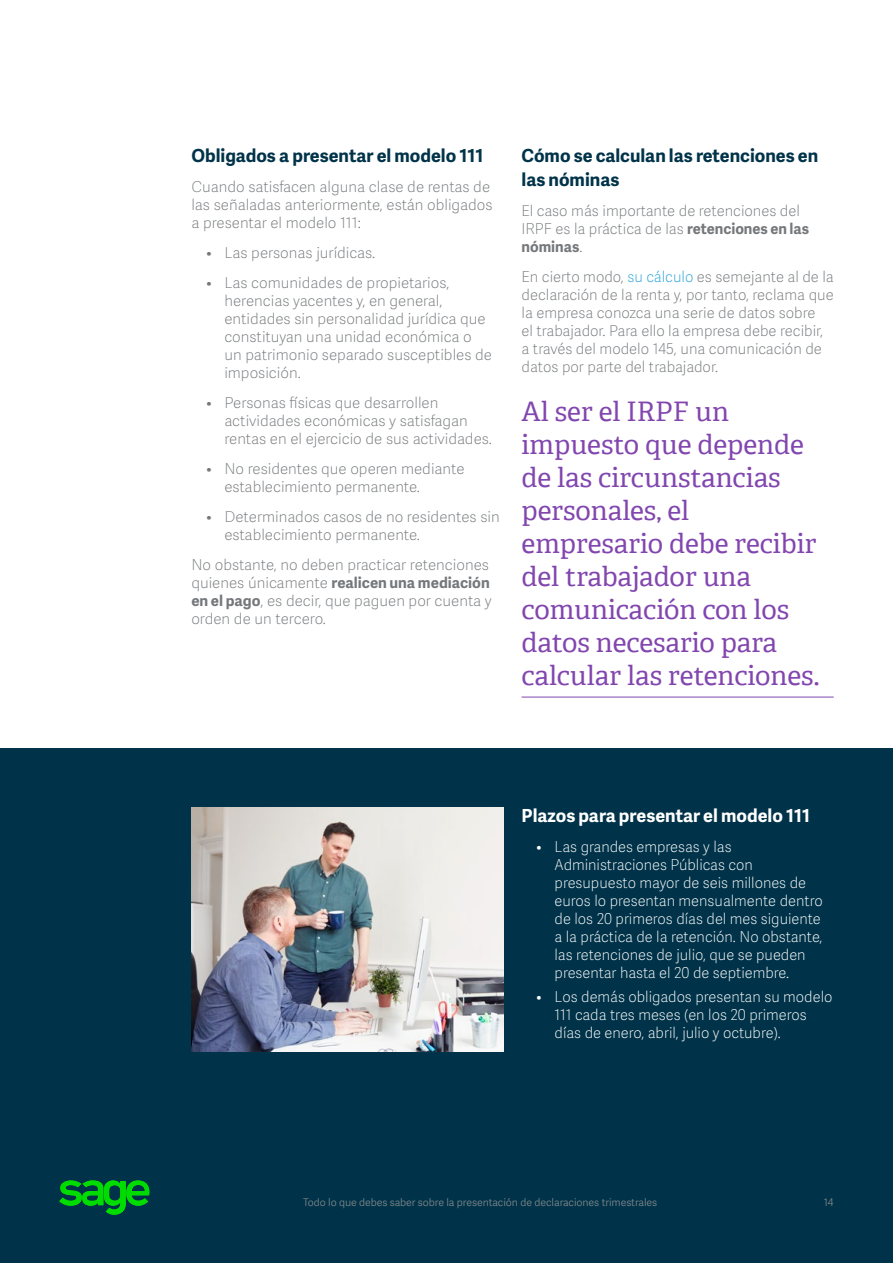
<style>
.page{position:relative;width:893px;height:1263px;background:#fff}
.page>*{position:absolute;margin:0;border:0;box-sizing:border-box;transform-origin:0 0}
.t1{font:27px/33px "Adelle SAGE";color:#8246af}
.t2{font:700 18px/24px "Adelle Sans SAGE";color:#003349}
.t3{font:700 18px "Adelle Sans SAGE";color:#fff}
.t4{font:15px/18px "Adelle Sans SAGE Th";color:#75787b}
.t5{font:15px/18px "Adelle Sans SAGE Th";color:#fff}
.t6{font:700 15px "Adelle Sans SAGE";color:#75787b}
.t7{font:10.5px "Adelle Sans SAGE Lt";letter-spacing:-.005em;color:#888b8d}
.s1{font-family:"Adelle Sans SAGE Th";font-weight:400}
.s2{font-family:"Adelle Sans SAGE";font-weight:700}
.s3{color:#28a3da}
</style>
<div class="page">
<div style="left:0;top:748px;width:892px;height:515px;background:#003349"></div>
<svg style="left:59px;top:1181px;width:91px;height:34px"></svg>
<hr style="left:521px;top:697px;width:312px;height:1px;background:#8246af">
<img style="left:191px;top:807px;width:312px;height:245px">
<p class="t2" style="left:191px;top:143px;width:293px">Obligados a presentar el modelo 111</p>
<p class="t4" style="left:191px;top:177px;width:303px">Cuando satisfacen alguna clase de rentas de las señaladas anteriormente, están obligados a presentar el modelo 111:</p>
<p class="t4" style="left:206px;top:243px;width:170px">• Las personas jurídicas.</p>
<p class="t4" style="left:224px;top:273px;width:269px;text-indent:-18px">• Las comunidades de propietarios, herencias yacentes y, en general, entidades sin personalidad jurídica que constituyan una unidad económica o un patrimonio separado susceptibles de imposición.</p>
<p class="t4" style="left:224px;top:393px;width:269px;text-indent:-18px">• Personas físicas que desarrollen actividades económicas y satisfagan rentas en el ejercicio de sus actividades.</p>
<p class="t4" style="left:224px;top:459px;width:242px;text-indent:-18px">• No residentes que operen mediante establecimiento permanente.</p>
<p class="t4" style="left:224px;top:507px;width:277px;text-indent:-18px">• Determinados casos de no residentes sin establecimiento permanente.</p>
<p class="t4" style="left:191px;top:555px;width:299px">No obstante, no deben practicar retenciones</p>
<p class="t6" style="left:191px;top:572px;width:300px"><span class="s1">quienes únicamente</span> realicen una mediación</p>
<p class="t4" style="left:191px;top:591px;width:302px"><span class="s2">en el pago</span>, es decir, que paguen por cuenta y orden de un tercero.</p>
<p class="t2" style="left:521px;top:143px;width:298px">Cómo se calculan las retenciones en las nóminas</p>
<p class="t4" style="left:521px;top:201px;width:289px">El caso más importante de retenciones del<br>IRPF es la práctica de las <span class="s2">retenciones en las</span></p>
<p class="t6" style="left:521px;top:236px;width:62px">nóminas<span class="s1">.</span></p>
<p class="t4" style="left:521px;top:267px;width:314px">En cierto modo, <span class="s3">su cálculo</span> es semejante al de la declaración de la renta y, por tanto, reclama que la empresa conozca una serie de datos sobre<br>el trabajador. Para ello la empresa debe recibir, a través del modelo 145, una comunicación de datos por parte del trabajador.</p>
<h1 class="t1" style="left:521px;top:394px;width:299px">Al ser el IRPF un impuesto que depende de las circunstancias personales, el empresario debe recibir del trabajador una comunicación con los datos necesario para calcular las retenciones.</h1>
<p class="t3" style="left:521px;top:802px;width:290px">Plazos para presentar el modelo 111</p>
<p class="t5" style="left:554px;top:837px;width:270px;text-indent:-18px">• Las grandes empresas y las Administraciones Públicas con presupuesto mayor de seis millones de euros lo presentan mensualmente dentro de los 20 primeros días del mes siguiente a la práctica de la retención. No obstante, las retenciones de julio, que se pueden presentar hasta el 20 de septiembre.</p>
<p class="t5" style="left:554px;top:987px;width:279px;text-indent:-18px">• Los demás obligados presentan su modelo<br>111 cada tres meses (en los 20 primeros días de enero, abril, julio y octubre).</p>
<p class="t7" style="left:303px;top:1195px;width:355px">Todo lo que debes saber sobre la presentación de declaraciones trimestrales</p>
<p class="t7" style="left:823px;top:1195px;width:11px">14</p>
</div>
